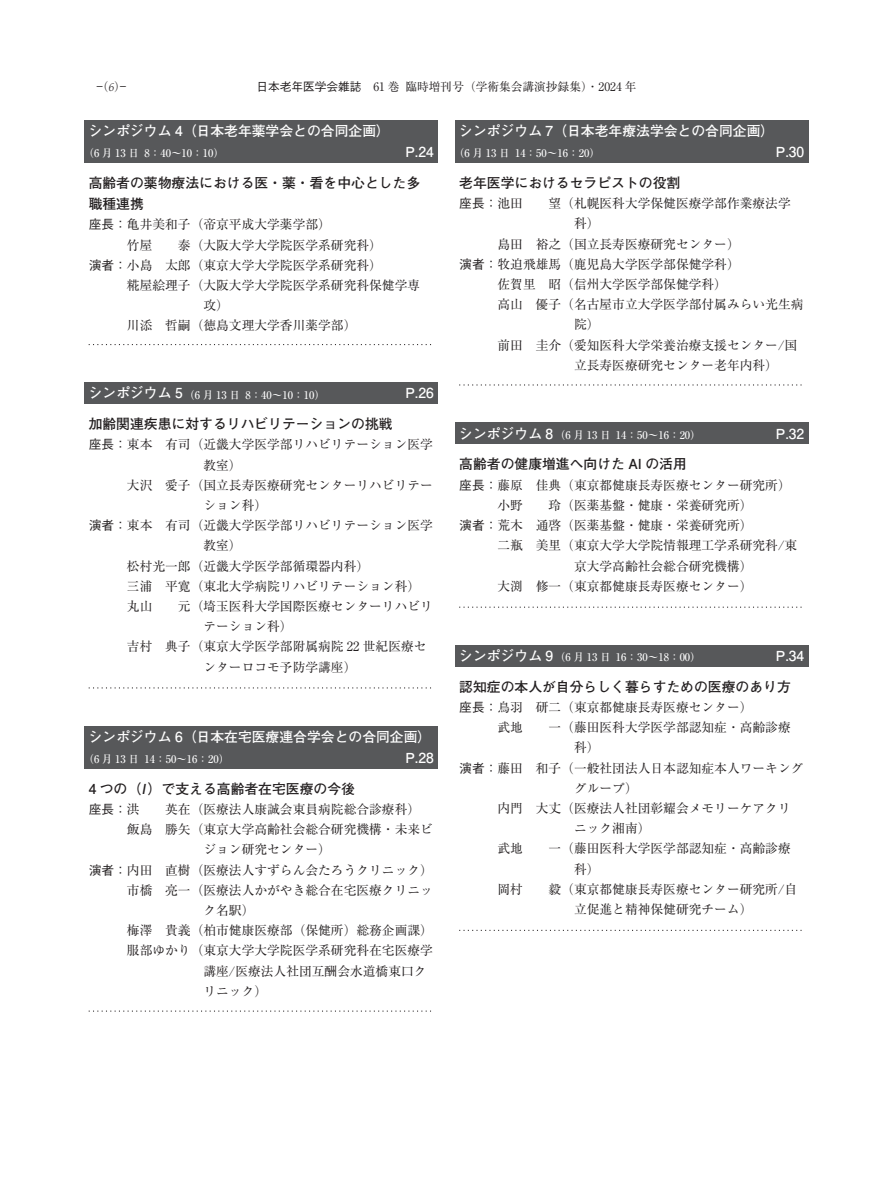
<style>
.page{position:relative;width:893px;height:1191px;background:#fff}
.page>*{position:absolute;margin:0;border:0;box-sizing:border-box;transform-origin:0 0}
.t1{font:700 13.8px/21.3px "Futo Go B101 Pr 6 N";color:#231f20}
.t2{font:700 13.8px/21.3px "Futo Go B101 Pr 6 N";color:#fff;text-align:right}
.t3{font:12.75px/20.2px "Ryumin Pr 6 N";color:#231f20}
.t4{font:500 12.75px "Gothic BBB Pr 6 N";color:#231f20}
.t5{font:11.7px "Ryumin Pr 6 N";color:#231f20}
.t6{font:500 11.7px "Gothic BBB Pr 6 N";color:#231f20}
.t7{font:11.7px "Ryumin Pr 6 N";color:#231f20;scale:.5 1}
.t8{font:500 10.65px "Ryumin Pr 6 N";color:#fff}
.s1{font-family:"Palatino LT Std";font-weight:300;font-style:italic}
.s2{font-family:"Gothic BBB Pr 6 N";font-weight:500}
.s3{font-family:"Ryumin Pr 6 N";font-weight:400}
.s4{font-style:italic}
</style>
<div class="page">
<svg style="left:89px;top:344px;width:343px;height:1px"></svg>
<svg style="left:89px;top:687px;width:342px;height:1px"></svg>
<svg style="left:89px;top:1010px;width:342px;height:1px"></svg>
<svg style="left:459px;top:385px;width:343px;height:1px"></svg>
<svg style="left:459px;top:607px;width:343px;height:1px"></svg>
<svg style="left:459px;top:930px;width:343px;height:1px"></svg>
<div style="left:84px;top:120px;width:354px;height:42px;background:#57585a"></div>
<div style="left:84px;top:382px;width:354px;height:22px;background:#57585a"></div>
<div style="left:84px;top:725px;width:354px;height:43px;background:#57585a"></div>
<div style="left:455px;top:120px;width:353px;height:42px;background:#57585a"></div>
<div style="left:455px;top:423px;width:353px;height:21px;background:#57585a"></div>
<div style="left:455px;top:645px;width:353px;height:21px;background:#57585a"></div>
<p class="t7" style="left:97px;top:78px;width:60px">―（<span class="s1">6</span>）―</p>
<p class="t2" style="left:89px;top:119px;width:303px">シンポジウム （4 日本老年薬学会との合同企画(</p>
<p class="t5" style="left:406px;top:78px;width:233px">臨時増刊号（学術集会講演抄録集）・2024 年</p>
<p class="t6" style="left:256px;top:77px;width:107px">日本老年医学会雑誌</p>
<p class="t5" style="left:373px;top:78px;width:28px">61 巻</p>
<p class="t2" style="left:459px;top:119px;width:317px">シンポジウム （7 日本老年療法学会との合同企画(</p>
<p class="t2" style="left:405px;top:141px;width:30px">P.24</p>
<p class="t8" style="left:83px;top:145px;width:57px">（6 月 13 日</p>
<p class="t1" style="left:89px;top:171px;width:333px">高齢者の薬物療法における医・薬・看を中心とした多職種連携</p>
<p class="t3" style="left:178px;top:214px;width:205px;text-indent:-89px"><span class="s2">座長：</span>亀井美和子（帝京平成大学薬学部(<br>泰（大阪大学大学院医学系研究科(</p>
<p class="t8" style="left:144px;top:145px;width:81px">8：40～10：10）</p>
<p class="t3" style="left:127px;top:234px;width:27px">竹屋</p>
<p class="t3" style="left:165px;top:254px;width:218px">太郎（東京大学大学院医学系研究科(</p>
<p class="t4" style="left:89px;top:255px;width:65px">演者：<span class="s3">小島</span></p>
<p class="t3" style="left:127px;top:274px;width:295px">糀屋絵理子（大阪大学大学院医学系研究科保健学専</p>
<p class="t3" style="left:203px;top:294px;width:27px">攻(</p>
<p class="t3" style="left:165px;top:315px;width:193px">哲嗣（徳島文理大学香川薬学部(</p>
<p class="t3" style="left:127px;top:315px;width:27px">川添</p>
<p class="t2" style="left:89px;top:382px;width:96px">シンポジウム 5</p>
<p class="t1" style="left:89px;top:413px;width:305px">加齢関連疾患に対するリハビリテーションの挑戦</p>
<p class="t3" style="left:165px;top:434px;width:269px">有司（近畿大学医学部リハビリテーション医学</p>
<p class="t2" style="left:405px;top:382px;width:30px">P.26</p>
<p class="t8" style="left:184px;top:386px;width:57px">（6 月 13 日</p>
<p class="t8" style="left:245px;top:386px;width:81px">8：40～10：10）</p>
<p class="t4" style="left:89px;top:434px;width:65px">座長：<span class="s3">東本</span></p>
<p class="t3" style="left:127px;top:474px;width:27px">大沢</p>
<p class="t4" style="left:89px;top:515px;width:65px">演者：<span class="s3">東本</span></p>
<p class="t3" style="left:165px;top:454px;width:269px;text-indent:38px">教室(<br>愛子（国立長寿医療研究センターリハビリテー</p>
<p class="t3" style="left:165px;top:494px;width:269px;text-indent:38px">ション科(<br>有司（近畿大学医学部リハビリテーション医学</p>
<p class="t3" style="left:203px;top:535px;width:40px">教室(</p>
<p class="t3" style="left:127px;top:555px;width:244px">松村光一郎（近畿大学医学部循環器内科(</p>
<p class="t3" style="left:165px;top:575px;width:256px">平寛（東北大学病院リハビリテーション科(</p>
<p class="t3" style="left:127px;top:575px;width:27px">三浦</p>
<p class="t3" style="left:127px;top:595px;width:27px">丸山</p>
<p class="t3" style="left:127px;top:636px;width:27px">吉村</p>
<p class="t3" style="left:178px;top:595px;width:256px">元（埼玉医科大学国際医療センターリハビリ</p>
<p class="t3" style="left:165px;top:615px;width:263px;text-indent:38px">テーション科(<br>典子（東京大学医学部附属病院 22 世紀医療セ</p>
<p class="t3" style="left:203px;top:656px;width:154px">ンターロコモ予防学講座(</p>
<p class="t2" style="left:89px;top:725px;width:347px">シンポジウム （6 日本在宅医療連合学会との合同企画(<br>P.28</p>
<p class="t8" style="left:83px;top:751px;width:57px">（6 月 13 日</p>
<p class="t1" style="left:89px;top:777px;width:268px">4 つの（）<span class="s4">I</span> で支える高齢者在宅医療の今後</p>
<p class="t3" style="left:165px;top:798px;width:256px">英在（医療法人康誠会東員病院総合診療科(</p>
<p class="t8" style="left:144px;top:751px;width:86px">14：50～16：20）</p>
<p class="t4" style="left:89px;top:799px;width:52px">座長：<span class="s3">洪</span></p>
<p class="t3" style="left:127px;top:818px;width:27px">飯島</p>
<p class="t4" style="left:89px;top:859px;width:65px">演者：<span class="s3">内田</span></p>
<p class="t3" style="left:127px;top:879px;width:27px">市橋</p>
<p class="t3" style="left:165px;top:818px;width:269px">勝矢（東京大学高齢社会総合研究機構・未来ビ</p>
<p class="t3" style="left:165px;top:839px;width:269px;text-indent:38px">ジョン研究センター(<br>直樹（医療法人すずらん会たろうクリニック(</p>
<p class="t3" style="left:165px;top:879px;width:269px">亮一（医療法人かがやき総合在宅医療クリニッ</p>
<p class="t3" style="left:165px;top:899px;width:269px;text-indent:38px">ク名駅(<br>貴義（柏市健康医療部（保健所）総務企画課(</p>
<p class="t3" style="left:127px;top:919px;width:27px">梅澤</p>
<p class="t3" style="left:127px;top:940px;width:307px">服部ゆかり（東京大学大学院医学系研究科在宅医療学</p>
<p class="t3" style="left:203px;top:960px;width:225px">講座/医療法人社団互酬会水道橋東口ク</p>
<p class="t3" style="left:203px;top:980px;width:65px">リニック(</p>
<p class="t2" style="left:776px;top:141px;width:30px">P.30</p>
<p class="t8" style="left:454px;top:145px;width:57px">（6 月 13 日</p>
<p class="t1" style="left:459px;top:171px;width:223px">老年医学におけるセラピストの役割</p>
<p class="t3" style="left:548px;top:192px;width:244px">望（札幌医科大学保健医療学部作業療法学</p>
<p class="t8" style="left:515px;top:145px;width:86px">14：50～16：20）</p>
<p class="t4" style="left:459px;top:193px;width:65px">座長：<span class="s3">池田</span></p>
<p class="t3" style="left:536px;top:213px;width:205px;text-indent:38px">科(<br>裕之（国立長寿医療研究センター(</p>
<p class="t3" style="left:497px;top:233px;width:27px">島田</p>
<p class="t3" style="left:459px;top:253px;width:282px"><span class="s2">演者：</span>牧迫飛雄馬（鹿児島大学医学部保健学科(</p>
<p class="t3" style="left:548px;top:273px;width:180px">昭（信州大学医学部保健学科(</p>
<p class="t3" style="left:497px;top:273px;width:40px">佐賀里</p>
<p class="t3" style="left:497px;top:293px;width:27px">高山</p>
<p class="t3" style="left:497px;top:334px;width:27px">前田</p>
<p class="t3" style="left:536px;top:293px;width:269px">優子（名古屋市立大学医学部付属みらい光生病</p>
<p class="t3" style="left:536px;top:314px;width:263px;text-indent:38px">院(<br>圭介（愛知医科大学栄養治療支援センター国/</p>
<p class="t3" style="left:574px;top:354px;width:206px">立長寿医療研究センター老年内科(</p>
<p class="t2" style="left:459px;top:422px;width:96px">シンポジウム 8</p>
<p class="t1" style="left:459px;top:453px;width:229px">高齢者の健康増進へ向けた AI の活用</p>
<p class="t3" style="left:536px;top:474px;width:257px">佳典（東京都健康長寿医療センター研究所(</p>
<p class="t2" style="left:776px;top:422px;width:30px">P.32</p>
<p class="t8" style="left:555px;top:427px;width:57px">（6 月 13 日</p>
<p class="t8" style="left:616px;top:427px;width:86px">14：50～16：20）</p>
<p class="t4" style="left:459px;top:475px;width:65px">座長：<span class="s3">藤原</span></p>
<p class="t3" style="left:497px;top:494px;width:27px">小野</p>
<p class="t3" style="left:548px;top:494px;width:205px">玲（医薬基盤・健康・栄養研究所(</p>
<p class="t4" style="left:459px;top:515px;width:65px">演者：<span class="s3">荒木</span></p>
<p class="t3" style="left:536px;top:514px;width:218px">通啓（医薬基盤・健康・栄養研究所(</p>
<p class="t3" style="left:497px;top:535px;width:27px">二瓶</p>
<p class="t3" style="left:536px;top:535px;width:263px">美里（東京大学大学院情報理工学系研究科東/</p>
<p class="t3" style="left:497px;top:575px;width:27px">大渕</p>
<p class="t3" style="left:536px;top:555px;width:218px;text-align:right">京大学高齢社会総合研究機構(<br>修一（東京都健康長寿医療センター(</p>
<p class="t2" style="left:459px;top:644px;width:96px">シンポジウム 9</p>
<p class="t1" style="left:459px;top:675px;width:333px">認知症の本人が自分らしく暮らすための医療のあり方</p>
<p class="t3" style="left:536px;top:696px;width:218px">研二（東京都健康長寿医療センター(</p>
<p class="t2" style="left:776px;top:644px;width:30px">P.34</p>
<p class="t8" style="left:555px;top:649px;width:57px">（6 月 13 日</p>
<p class="t8" style="left:616px;top:649px;width:86px">16：30～18：00）</p>
<p class="t4" style="left:459px;top:697px;width:65px">座長：<span class="s3">鳥羽</span></p>
<p class="t3" style="left:497px;top:716px;width:27px">武地</p>
<p class="t4" style="left:459px;top:757px;width:65px">演者：<span class="s3">藤田</span></p>
<p class="t3" style="left:497px;top:797px;width:27px">内門</p>
<p class="t3" style="left:497px;top:838px;width:27px">武地</p>
<p class="t3" style="left:497px;top:878px;width:27px">岡村</p>
<p class="t3" style="left:548px;top:716px;width:244px">一（藤田医科大学医学部認知症・高齢診療</p>
<p class="t3" style="left:536px;top:737px;width:269px;text-indent:38px">科(<br>和子（一般社団法人日本認知症本人ワーキング</p>
<p class="t3" style="left:536px;top:777px;width:257px;text-indent:38px">グループ(<br>大丈（医療法人社団彰耀会メモリーケアクリ</p>
<p class="t3" style="left:548px;top:817px;width:244px;text-indent:26px">ニック湘南(<br>一（藤田医科大学医学部認知症・高齢診療</p>
<p class="t3" style="left:548px;top:858px;width:250px;text-indent:26px">科(<br>毅（東京都健康長寿医療センター研究所自/</p>
<p class="t3" style="left:574px;top:898px;width:180px">立促進と精神保健研究チーム(</p>
</div>
